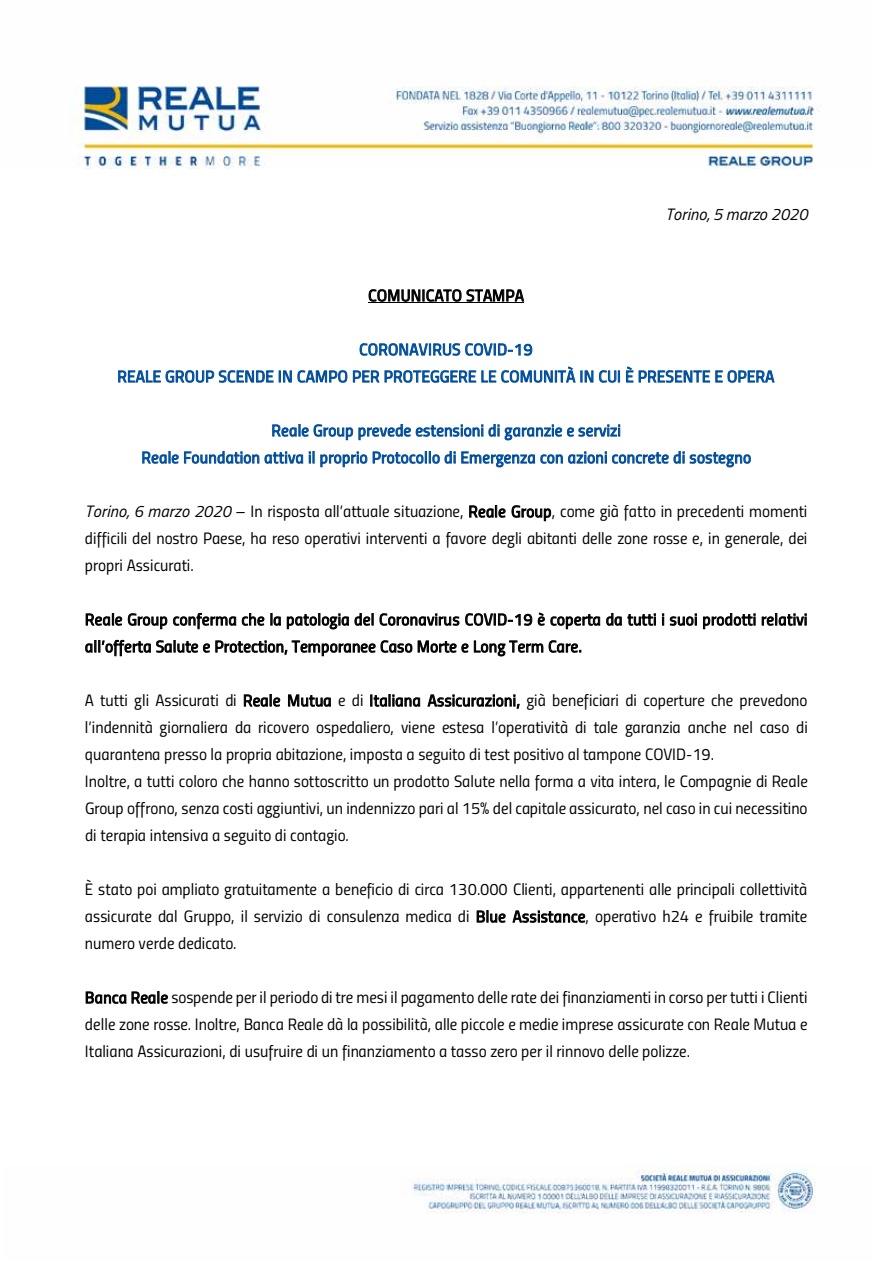
<style>
.page{position:relative;width:893px;height:1263px;background:#fff}
.page>*{position:absolute;margin:0;border:0;box-sizing:border-box;transform-origin:0 0}
.t1{font:16.5px/27px "Titillium Regular Upright";color:#000;text-align:justify}
.t2{font:italic 16.5px "Titillium";letter-spacing:.005em;color:#000}
.t3{font:16.2px/27px "Titillium Regular Upright";letter-spacing:.02em;color:#004e9c;text-align:center}
.t4{font:16.2px/27px "Titillium Regular Upright";letter-spacing:.02em;color:#000}
.s1{font-family:"Titillium";font-style:italic}
.s2{font-size:16.2px}
</style>
<div class="page">
<img style="left:77px;top:85px;width:744px;height:84px">
<img style="left:411px;top:1169px;width:405px;height:44px">
<svg style="left:369px;top:289px;width:155px;height:14px"></svg>
<hr style="left:368px;top:303px;width:156px;height:1px;background:#000">
<svg style="left:360px;top:343px;width:172px;height:13px"></svg>
<svg style="left:118px;top:370px;width:229px;height:13px"></svg>
<svg style="left:353px;top:366px;width:240px;height:17px"></svg>
<svg style="left:599px;top:370px;width:21px;height:13px"></svg>
<svg style="left:626px;top:366px;width:7px;height:17px"></svg>
<svg style="left:639px;top:370px;width:136px;height:13px"></svg>
<svg style="left:142px;top:451px;width:117px;height:13px"></svg>
<svg style="left:265px;top:424px;width:419px;height:43px"></svg>
<svg style="left:690px;top:452px;width:61px;height:16px"></svg>
<svg style="left:469px;top:505px;width:37px;height:13px"></svg>
<svg style="left:512px;top:505px;width:39px;height:16px"></svg>
<svg style="left:606px;top:613px;width:50px;height:13px"></svg>
<svg style="left:662px;top:614px;width:2px;height:11px"></svg>
<svg style="left:670px;top:614px;width:27px;height:12px"></svg>
<svg style="left:703px;top:613px;width:52px;height:16px"></svg>
<svg style="left:762px;top:613px;width:44px;height:13px"></svg>
<svg style="left:85px;top:612px;width:515px;height:45px"></svg>
<svg style="left:244px;top:694px;width:36px;height:13px"></svg>
<svg style="left:288px;top:694px;width:43px;height:13px"></svg>
<svg style="left:370px;top:694px;width:50px;height:13px"></svg>
<svg style="left:427px;top:694px;width:93px;height:15px"></svg>
<svg style="left:477px;top:910px;width:29px;height:13px"></svg>
<svg style="left:512px;top:910px;width:73px;height:13px"></svg>
<svg style="left:86px;top:991px;width:82px;height:13px"></svg>
<p class="t4" style="left:368px;top:281px;width:157px">COMUNICATO STAMPA</p>
<p class="t2" style="left:665px;top:202px;width:144px">Torino, 5 marzo 2020</p>
<p class="t3" style="left:117px;top:335px;width:659px">CORONAVIRUS COVID-19<br>REALE GROUP SCENDE IN CAMPO PER PROTEGGERE LE COMUNITÀ IN CUI È PRESENTE E OPERA</p>
<p class="t3" style="left:141px;top:416px;width:611px">Reale Group prevede estensioni di garanzie e servizi<br>Reale Foundation attiva il proprio Protocollo di Emergenza con azioni concrete di sostegno</p>
<p class="t1" style="left:85px;top:497px;width:724px"><span class="s1">Torino, 6 marzo 2020</span> – In risposta all’attuale situazione, <span class="s2">Reale Group</span>, come già fatto in precedenti momenti difficili del nostro Paese, ha reso operativi interventi a favore degli abitanti delle zone rosse e, in generale, dei propri Assicurati.</p>
<p class="t4" style="left:85px;top:605px;width:724px">Reale Group conferma che la patologia del Coronavirus COVID-19 è coperta da tutti i suoi prodotti relativi all’offerta Salute e Protection, Temporanee Caso Morte e Long Term Care.</p>
<p class="t1" style="left:85px;top:686px;width:724px;text-align:left">A tutti gli Assicurati di <span class="s2">Reale Mutua</span> e di <span class="s2">Italiana Assicurazioni,</span> già beneficiari di coperture che prevedono l’indennità giornaliera da ricovero ospedaliero, viene estesa l’operatività di tale garanzia anche nel caso di quarantena presso la propria abitazione, imposta a seguito di test positivo al tampone COVID-19.<br>Inoltre, a tutti coloro che hanno sottoscritto un prodotto Salute nella forma a vita intera, le Compagnie di Reale Group offrono, senza costi aggiuntivi, un indennizzo pari al 15% del capitale assicurato, nel caso in cui necessitino di terapia intensiva a seguito di contagio.</p>
<p class="t1" style="left:85px;top:875px;width:724px">È stato poi ampliato gratuitamente a beneficio di circa 130.000 Clienti, appartenenti alle principali collettività assicurate dal Gruppo, il servizio di consulenza medica di <span class="s2">Blue Assistance</span>, operativo h24 e fruibile tramite numero verde dedicato.</p>
<p class="t1" style="left:85px;top:983px;width:724px"><span class="s2">Banca Reale</span> sospende per il periodo di tre mesi il pagamento delle rate dei finanziamenti in corso per tutti i Clienti delle zone rosse. Inoltre, Banca Reale dà la possibilità, alle piccole e medie imprese assicurate con Reale Mutua e Italiana Assicurazioni, di usufruire di un finanziamento a tasso zero per il rinnovo delle polizze.</p>
</div>
